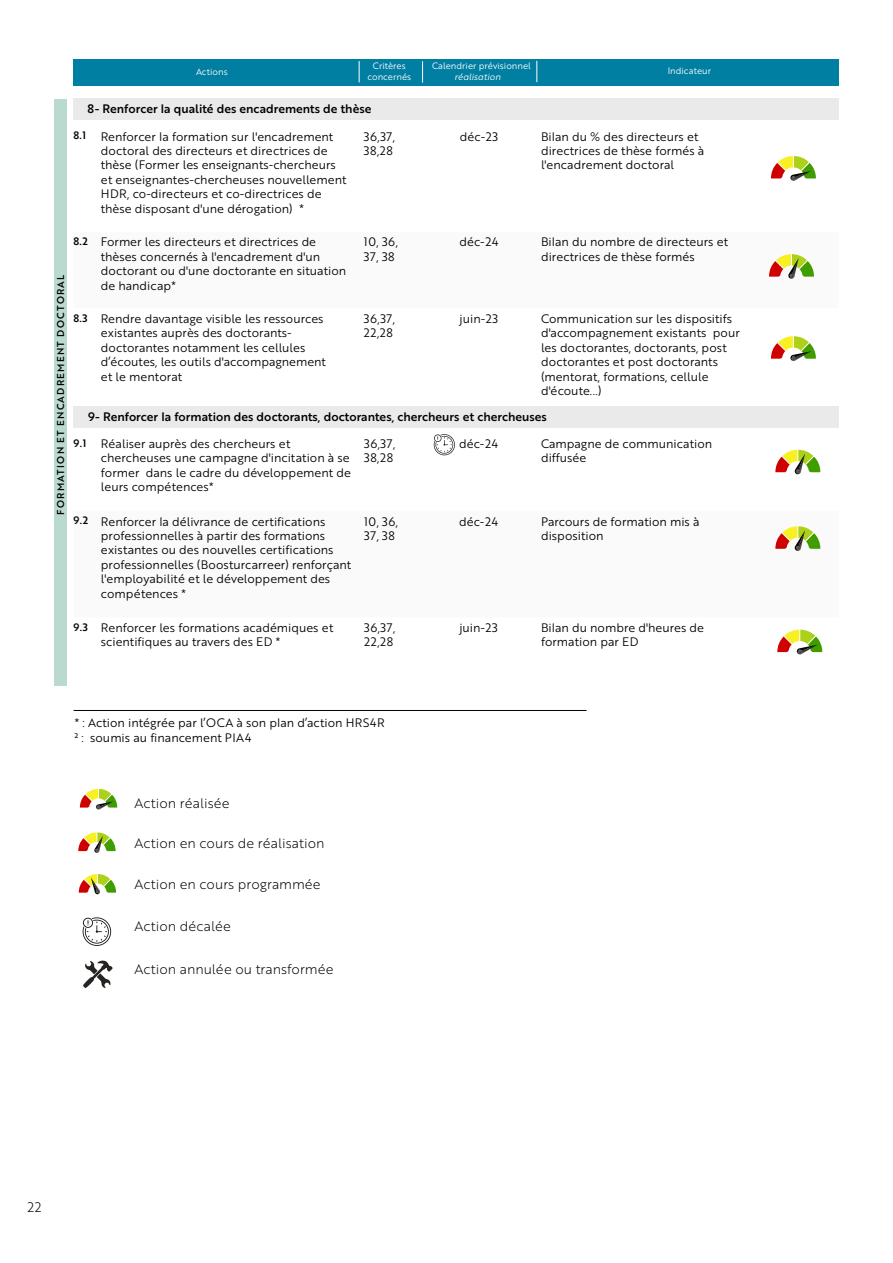
<style>
.page{position:relative;width:893px;height:1263px;background:#fff}
.page>*{position:absolute;margin:0;border:0;box-sizing:border-box;transform-origin:0 0}
.t1{font:13.5px "Brother 1816 Light";color:#000}
.t2{font:12px/14.4px "Brother 1816 Book";color:#000}
.t3{font:12px "Brother 1816 Medium";color:#000}
.t4{font:9.75px "Brother 1816 Medium";letter-spacing:.13em;color:#000}
.t5{font:9px/10.8px "Brother 1816 Book";color:#fff;text-align:center}
.t6{font:9px "Brother 1816 Book Italic";color:#fff}
.s1{font-family:"Brother 1816 Medium";font-size:10.5px}
</style>
<div class="page">
<div style="left:74px;top:59px;width:765px;height:26px;background:#007fa3"></div>
<svg style="left:359px;top:61px;width:1px;height:21px"></svg>
<svg style="left:537px;top:61px;width:1px;height:21px"></svg>
<svg style="left:422px;top:61px;width:1px;height:22px"></svg>
<svg style="left:771px;top:156px;width:45px;height:25px"></svg>
<svg style="left:777px;top:629px;width:45px;height:26px"></svg>
<svg style="left:771px;top:336px;width:45px;height:25px"></svg>
<svg style="left:80px;top:788px;width:37px;height:22px"></svg>
<svg style="left:78px;top:832px;width:38px;height:21px"></svg>
<svg style="left:79px;top:874px;width:37px;height:21px"></svg>
<div style="left:73px;top:99px;width:766px;height:21px;background:#eaeaea"></div>
<div style="left:54px;top:99px;width:13px;height:587px;background:#badacf"></div>
<svg style="left:769px;top:254px;width:45px;height:25px"></svg>
<svg style="left:775px;top:449px;width:45px;height:26px"></svg>
<svg style="left:775px;top:526px;width:45px;height:25px"></svg>
<div style="left:74px;top:407px;width:765px;height:21px;background:#eaeaea"></div>
<svg style="left:434px;top:434px;width:21px;height:21px"></svg>
<hr style="left:74px;top:710px;width:512px;height:1px;background:#000">
<svg style="left:83px;top:917px;width:28px;height:29px"></svg>
<svg style="left:83px;top:960px;width:30px;height:28px"></svg>
<p class="t4" style="left:53px;top:514px;width:242px;rotate:-90deg">FORMATION ET ENCADREMENT DOCTORAL</p>
<p class="t5" style="left:368px;top:60px;width:45px">Critères concernés</p>
<p class="t5" style="left:432px;top:60px;width:100px">Calendrier prévisionnel</p>
<p class="t5" style="left:196px;top:66px;width:33px">Actions</p>
<p class="t5" style="left:668px;top:65px;width:45px">Indicateur</p>
<p class="t6" style="left:454px;top:70px;width:48px">réalisation</p>
<p class="t3" style="left:88px;top:99px;width:285px">8- Renforcer la qualité des encadrements de thèse</p>
<p class="t2" style="left:101px;top:129px;width:247px;text-indent:-27px"><span class="s1">8.1</span> Renforcer la formation sur l'encadrement doctoral des directeurs et directrices de thèse (Former les enseignants-chercheurs et enseignantes-chercheuses nouvellement HDR, co-directeurs et co-directrices de thèse disposant d'une dérogation) *</p>
<p class="t2" style="left:364px;top:129px;width:33px">36,37,<br>38,28</p>
<p class="t2" style="left:460px;top:129px;width:40px">déc-23</p>
<p class="t2" style="left:541px;top:129px;width:165px">Bilan du % des directeurs et directrices de thèse formés à l'encadrement doctoral</p>
<p class="t2" style="left:101px;top:234px;width:247px;text-indent:-27px"><span class="s1">8.2</span> Former les directeurs et directrices de thèses concernés à l'encadrement d'un doctorant ou d'une doctorante en situation de handicap*</p>
<p class="t2" style="left:364px;top:234px;width:36px">10, 36,<br>37, 38</p>
<p class="t2" style="left:459px;top:234px;width:41px">déc-24</p>
<p class="t2" style="left:541px;top:234px;width:189px">Bilan du nombre de directeurs et directrices de thèse formés</p>
<p class="t2" style="left:101px;top:311px;width:227px;text-indent:-27px"><span class="s1">8.3</span> Rendre davantage visible les ressources existantes auprès des doctorants&shy;doctorantes notamment les cellules d’écoutes, les outils d'accompagnement et le mentorat</p>
<p class="t2" style="left:364px;top:311px;width:33px">36,37,<br>22,28</p>
<p class="t2" style="left:460px;top:311px;width:40px">juin-23</p>
<p class="t2" style="left:541px;top:311px;width:200px">Communication sur les dispositifs d'accompagnement existants pour les doctorantes, doctorants, post doctorantes et post doctorants (mentorat, formations, cellule d'écoute...)</p>
<p class="t3" style="left:88px;top:407px;width:460px">9- Renforcer la formation des doctorants, doctorantes, chercheurs et chercheuses</p>
<p class="t2" style="left:101px;top:436px;width:251px;text-indent:-27px"><span class="s1">9.1</span> Réaliser auprès des chercheurs et chercheuses une campagne d'incitation à se former dans le cadre du développement de leurs compétences*</p>
<p class="t2" style="left:364px;top:436px;width:33px">36,37,<br>38,28</p>
<p class="t2" style="left:459px;top:436px;width:41px">déc-24</p>
<p class="t2" style="left:541px;top:436px;width:173px">Campagne de communication diffusée</p>
<p class="t2" style="left:101px;top:514px;width:252px;text-indent:-27px"><span class="s1">9.2</span> Renforcer la délivrance de certifications professionnelles à partir des formations existantes ou des nouvelles certifications professionnelles (Boosturcarreer) renforçant l'employabilité et le développement des compétences *</p>
<p class="t2" style="left:364px;top:514px;width:36px">10, 36,<br>37, 38</p>
<p class="t2" style="left:459px;top:514px;width:41px">déc-24</p>
<p class="t2" style="left:541px;top:514px;width:160px">Parcours de formation mis à disposition</p>
<p class="t2" style="left:101px;top:620px;width:234px;text-indent:-27px"><span class="s1">9.3</span> Renforcer les formations académiques et scientifiques au travers des ED *</p>
<p class="t2" style="left:364px;top:620px;width:33px">36,37,<br>22,28</p>
<p class="t2" style="left:459px;top:620px;width:40px">juin-23</p>
<p class="t2" style="left:541px;top:620px;width:165px">Bilan du nombre d'heures de formation par ED</p>
<p class="t2" style="left:74px;top:715px;width:312px">* : Action intégrée par l’OCA à son plan d’action HRS4R<br>² : soumis au financement PIA4</p>
<p class="t1" style="left:135px;top:793px;width:96px">Action réalisée</p>
<p class="t1" style="left:135px;top:834px;width:191px">Action en cours de réalisation</p>
<p class="t1" style="left:135px;top:874px;width:188px">Action en cours programmée</p>
<p class="t1" style="left:135px;top:916px;width:98px">Action décalée</p>
<p class="t1" style="left:135px;top:959px;width:200px">Action annulée ou transformée</p>
<p class="t1" style="left:27px;top:1197px;width:16px">22</p>
</div>
